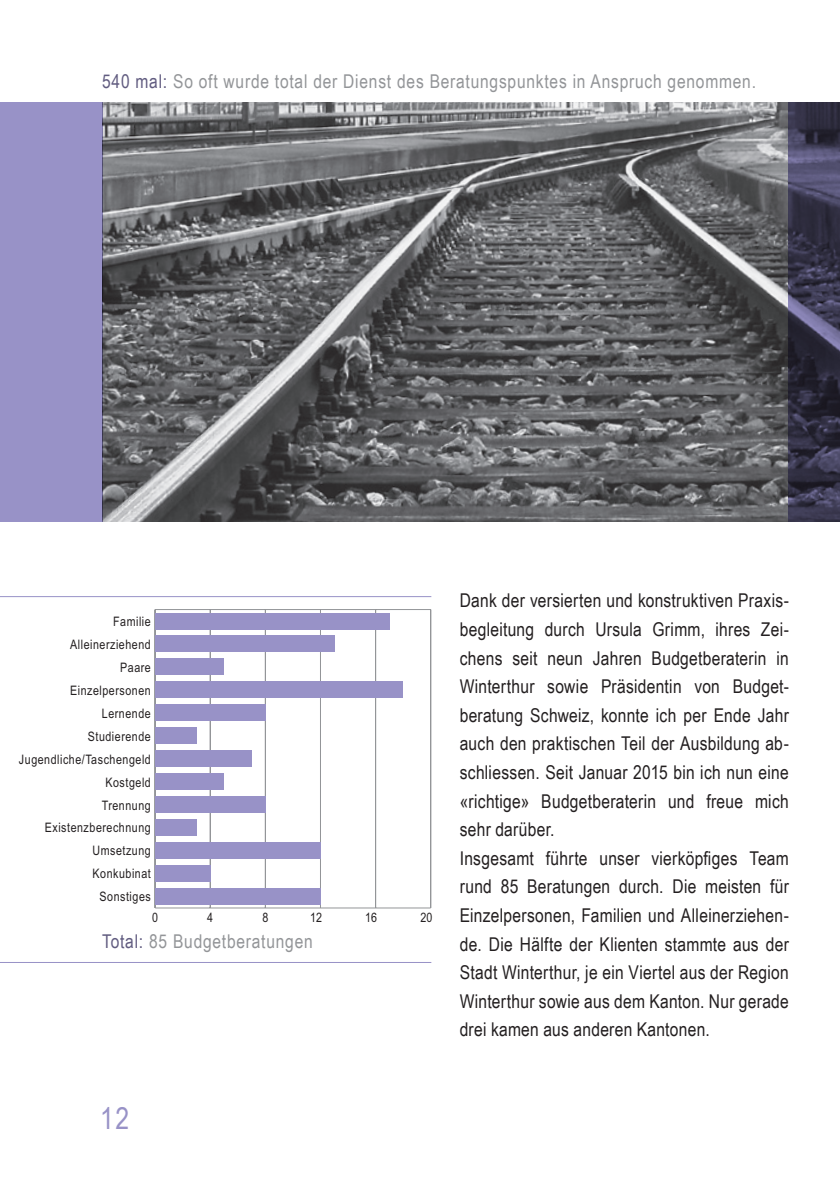
<style>
.page{position:relative;width:840px;height:1191px;background:#fff}
.page>*{position:absolute;margin:0;border:0;box-sizing:border-box;transform-origin:0 0}
.t1{font:30px "Arial Narrow";color:#9892c7}
.t2{font:19px/28.6px "Arial Narrow";letter-spacing:.015em;color:#231f20}
.t3{font:19px "Arial Narrow";letter-spacing:.04em;color:#939598}
.t4{font:13px "Arial Narrow";letter-spacing:.04em;color:#231f20}
.s1{color:#615c80}
</style>
<div class="page">
<img style="left:102px;top:102px;width:686px;height:419px">
<hr style="left:155px;top:907px;width:275px;height:1px;background:#939598">
<hr style="left:155px;top:609px;width:275px;height:1px;background:#939598">
<hr style="left:210px;top:609px;width:1px;height:299px;background:#939598">
<hr style="left:265px;top:609px;width:1px;height:299px;background:#939598">
<hr style="left:320px;top:609px;width:1px;height:299px;background:#939598">
<hr style="left:375px;top:609px;width:1px;height:299px;background:#939598">
<hr style="left:430px;top:609px;width:1px;height:299px;background:#939598">
<hr style="left:155px;top:609px;width:1px;height:299px;background:#939598">
<div style="left:155px;top:613px;width:234px;height:16px;background:#9892c7"></div>
<div style="left:155px;top:635px;width:179px;height:17px;background:#9892c7"></div>
<div style="left:155px;top:658px;width:69px;height:17px;background:#9892c7"></div>
<div style="left:155px;top:681px;width:248px;height:17px;background:#9892c7"></div>
<div style="left:155px;top:704px;width:110px;height:17px;background:#9892c7"></div>
<div style="left:155px;top:727px;width:41px;height:17px;background:#9892c7"></div>
<div style="left:155px;top:750px;width:96px;height:17px;background:#9892c7"></div>
<div style="left:155px;top:773px;width:69px;height:17px;background:#9892c7"></div>
<div style="left:155px;top:796px;width:110px;height:17px;background:#9892c7"></div>
<div style="left:155px;top:819px;width:41px;height:17px;background:#9892c7"></div>
<div style="left:155px;top:842px;width:165px;height:17px;background:#9892c7"></div>
<div style="left:155px;top:865px;width:55px;height:16px;background:#9892c7"></div>
<div style="left:155px;top:888px;width:165px;height:16px;background:#9892c7"></div>
<hr style="left:0;top:596px;width:431px;height:1px;background:#9892c7">
<hr style="left:0;top:962px;width:431px;height:1px;background:#9892c7">
<div style="left:0;top:102px;width:102px;height:419px;background:#9892c7"></div>
<svg style="left:788px;top:102px;width:51px;height:419px;background:#39374d"></svg>
<p class="t3" style="left:102px;top:67px;width:655px"><span class="s1">540 mal:</span> So oft wurde total der Dienst des Beratungspunktes in Anspruch genommen.</p>
<p class="t4" style="left:113px;top:612px;width:39px">Familie</p>
<p class="t4" style="left:70px;top:634px;width:82px">Alleinerziehend</p>
<p class="t4" style="left:120px;top:657px;width:32px">Paare</p>
<p class="t4" style="left:70px;top:680px;width:82px">Einzelpersonen</p>
<p class="t4" style="left:102px;top:703px;width:50px">Lernende</p>
<p class="t4" style="left:88px;top:726px;width:64px">Studierende</p>
<p class="t4" style="left:19px;top:749px;width:133px">Jugendliche/Taschengeld</p>
<p class="t4" style="left:105px;top:772px;width:47px">Kostgeld</p>
<p class="t4" style="left:102px;top:795px;width:51px">Trennung</p>
<p class="t4" style="left:45px;top:818px;width:107px">Existenzberechnung</p>
<p class="t4" style="left:92px;top:841px;width:60px">Umsetzung</p>
<p class="t4" style="left:92px;top:864px;width:60px">Konkubinat</p>
<p class="t4" style="left:100px;top:887px;width:53px">Sonstiges</p>
<p class="t4" style="left:152px;top:908px;width:7px">0</p>
<p class="t4" style="left:207px;top:908px;width:7px">4</p>
<p class="t4" style="left:262px;top:908px;width:7px">8</p>
<p class="t4" style="left:310px;top:908px;width:13px">12</p>
<p class="t4" style="left:365px;top:908px;width:13px">16</p>
<p class="t4" style="left:420px;top:908px;width:13px">20</p>
<p class="t3" style="left:102px;top:927px;width:212px"><span class="s1">Total:</span> 85 Budgetberatungen</p>
<p class="t2" style="left:459px;top:585px;width:330px">Dank der versierten und konstruktiven Praxis&shy;begleitung durch Ursula Grimm, ihres Zei&shy;chens seit neun Jahren Budgetberaterin in Winterthur sowie Präsidentin von Budget&shy;beratung Schweiz, konnte ich per Ende Jahr auch den praktischen Teil der Ausbildung ab&shy;schliessen. Seit Januar 2015 bin ich nun eine «richtige» Budgetberaterin und freue mich sehr darüber.<br>Insgesamt führte unser vierköpfiges Team rund 85 Beratungen durch. Die meisten für Einzelpersonen, Familien und Alleinerziehen&shy;de. Die Hälfte der Klienten stammte aus der Stadt Winterthur, je ein Viertel aus der Region Winterthur sowie aus dem Kanton. Nur gerade drei kamen aus anderen Kantonen.</p>
<h1 class="t1" style="left:100px;top:1096px;width:30px">12</h1>
</div>
